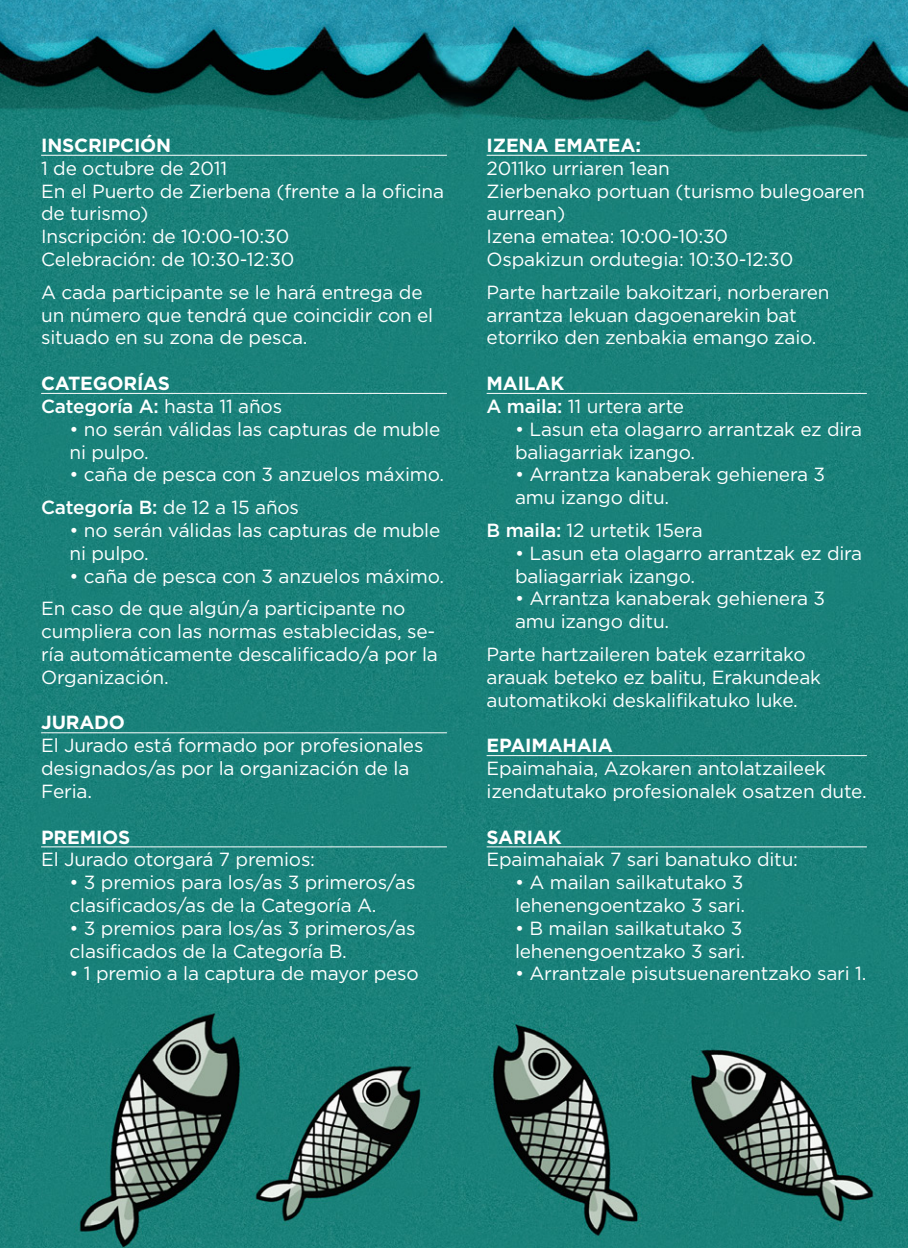
<style>
.page{position:relative;width:908px;height:1248px;background:#fff}
.page>*{position:absolute;margin:0;border:0;box-sizing:border-box;transform-origin:0 0}
.t1{font:19px/22.8px "Gotham";letter-spacing:-.01em;color:#fff}
.t2{font:700 19px "Gotham";letter-spacing:-.01em;color:#fff}
.t3{font:500 19px/22.8px "Gotham";letter-spacing:-.01em;color:#fff}
.s1{font-weight:700}
.s2{font-weight:400}
.s3{font-weight:500}
</style>
<div class="page">
<img style="left:0;top:0;width:907px;height:1247px">
<hr style="left:41px;top:155px;width:405px;height:1px;background:#fff">
<hr style="left:41px;top:393px;width:405px;height:1px;background:#fff">
<hr style="left:41px;top:732px;width:405px;height:1px;background:#fff">
<hr style="left:41px;top:846px;width:405px;height:1px;background:#fff">
<hr style="left:486px;top:155px;width:380px;height:1px;background:#fff">
<hr style="left:486px;top:393px;width:380px;height:1px;background:#fff">
<hr style="left:486px;top:755px;width:380px;height:1px;background:#fff">
<hr style="left:486px;top:846px;width:380px;height:1px;background:#fff">
<p class="t2" style="left:41px;top:133px;width:19px">INSCRIPCI</p>
<p class="t2" style="left:140px;top:133px;width:29px">ÓN</p>
<p class="t1" style="left:41px;top:156px;width:404px">1 de octubre de 2011<br>En el Puerto de Zierbena (frente a la oficina de turismo)<br>I nscripción: de 10:00-10:30<br>Celebración: de 10:30-12:30</p>
<p class="t1" style="left:41px;top:280px;width:393px">A cada participante se le hará entrega de un número que tendrá que coincidir con el situado en su zona de pesca.</p>
<p class="t2" style="left:41px;top:371px;width:29px">CATEGOR</p>
<p class="t3" style="left:41px;top:371px;width:242px;text-indent:96px"><span class="s1">ÍAS<br></span>Categoría A: <span class="s2">hasta 11 años</span></p>
<p class="t1" style="left:69px;top:417px;width:372px">• no serán válidas las capturas de muble ni pulpo.</p>
<p class="t1" style="left:41px;top:457px;width:404px;line-height:32.8px;text-indent:28px">• caña de pesca con 3 anzuelos máximo.<br><span class="s3">Categoría B:</span> de 12 a 15 años</p>
<p class="t1" style="left:69px;top:518px;width:372px">• no serán válidas las capturas de muble ni pulpo.</p>
<p class="t1" style="left:41px;top:559px;width:404px;line-height:32.8px;text-indent:28px">• caña de pesca con 3 anzuelos máximo.<br>En caso de que algún/a participante no</p>
<p class="t1" style="left:41px;top:619px;width:398px">cumpliera con las normas establecidas, se&shy;ría automáticamente descalificado/a por la<br>Organización.</p>
<p class="t2" style="left:41px;top:710px;width:26px">JURADO</p>
<p class="t1" style="left:41px;top:733px;width:383px">El Jurado está formado por profesionales designados/as por la organización de la<br>Feria.</p>
<p class="t2" style="left:41px;top:824px;width:26px">PREMIOS</p>
<p class="t1" style="left:41px;top:847px;width:275px">El Jurado otorgará 7 premios:</p>
<p class="t1" style="left:69px;top:870px;width:347px">• 3 premios para los/as 3 primeros/as clasificados/as de la Categoría A.</p>
<p class="t1" style="left:69px;top:916px;width:347px">• 3 premios para los/as 3 primeros/as clasificados de la Categoría B.</p>
<p class="t1" style="left:69px;top:961px;width:350px">• 1 premio a la captura de mayor peso</p>
<p class="t2" style="left:486px;top:133px;width:34px">IZENA</p>
<p class="t2" style="left:553px;top:133px;width:15px">EMATEA</p>
<p class="t2" style="left:635px;top:133px;width:7px">:</p>
<p class="t1" style="left:486px;top:156px;width:379px">2011ko urriaren 1ean<br>Zierbenako portuan (turismo bulegoaren aurrean)<br>I zena ematea: 10:00-10:30<br>Ospakizun ordutegia: 10:30-12:30</p>
<p class="t1" style="left:486px;top:280px;width:344px">Parte hartzaile bakoitzari, norberaren arrantza lekuan dagoenarekin bat etorriko den zenbakia emango zaio.</p>
<p class="t1" style="left:486px;top:371px;width:199px"><span class="s1">MAILAK<br></span><span class="s3">A maila:</span> 11 urtera arte</p>
<p class="t1" style="left:514px;top:417px;width:348px">• Lasun eta olagarro arrantzak ez dira baliagarriak izango.</p>
<p class="t1" style="left:514px;top:462px;width:311px">• Arrantza kanaberak gehienera 3 amu izango ditu.</p>
<p class="t1" style="left:486px;top:518px;width:218px"><span class="s3">B maila:</span> 12 urtetik 15era</p>
<p class="t1" style="left:514px;top:541px;width:348px">• Lasun eta olagarro arrantzak ez dira baliagarriak izango.</p>
<p class="t1" style="left:514px;top:586px;width:311px">• Arrantza kanaberak gehienera 3 amu izango ditu.</p>
<p class="t1" style="left:486px;top:642px;width:336px">Parte hartzaileren batek ezarritako arauak beteko ez balitu, Erakundeak automatikoki deskalifikatuko luke.</p>
<p class="t2" style="left:486px;top:732px;width:26px">EPAIMAHAIA</p>
<p class="t1" style="left:486px;top:756px;width:381px">Epaimahaia, Azokaren antolatzaileek izendatutako profesionalek osatzen dute.</p>
<p class="t2" style="left:486px;top:824px;width:26px">SARIAK</p>
<p class="t1" style="left:486px;top:847px;width:313px">Epaimahaiak 7 sari banatuko ditu:</p>
<p class="t1" style="left:514px;top:870px;width:232px">• A mailan sailkatutako 3 lehenengoentzako 3 sari.</p>
<p class="t1" style="left:514px;top:916px;width:232px">• B mailan sailkatutako 3 lehenengoentzako 3 sari.</p>
<p class="t1" style="left:514px;top:961px;width:353px">• Arrantzale pisutsuenarentzako sari 1.</p>
</div>
